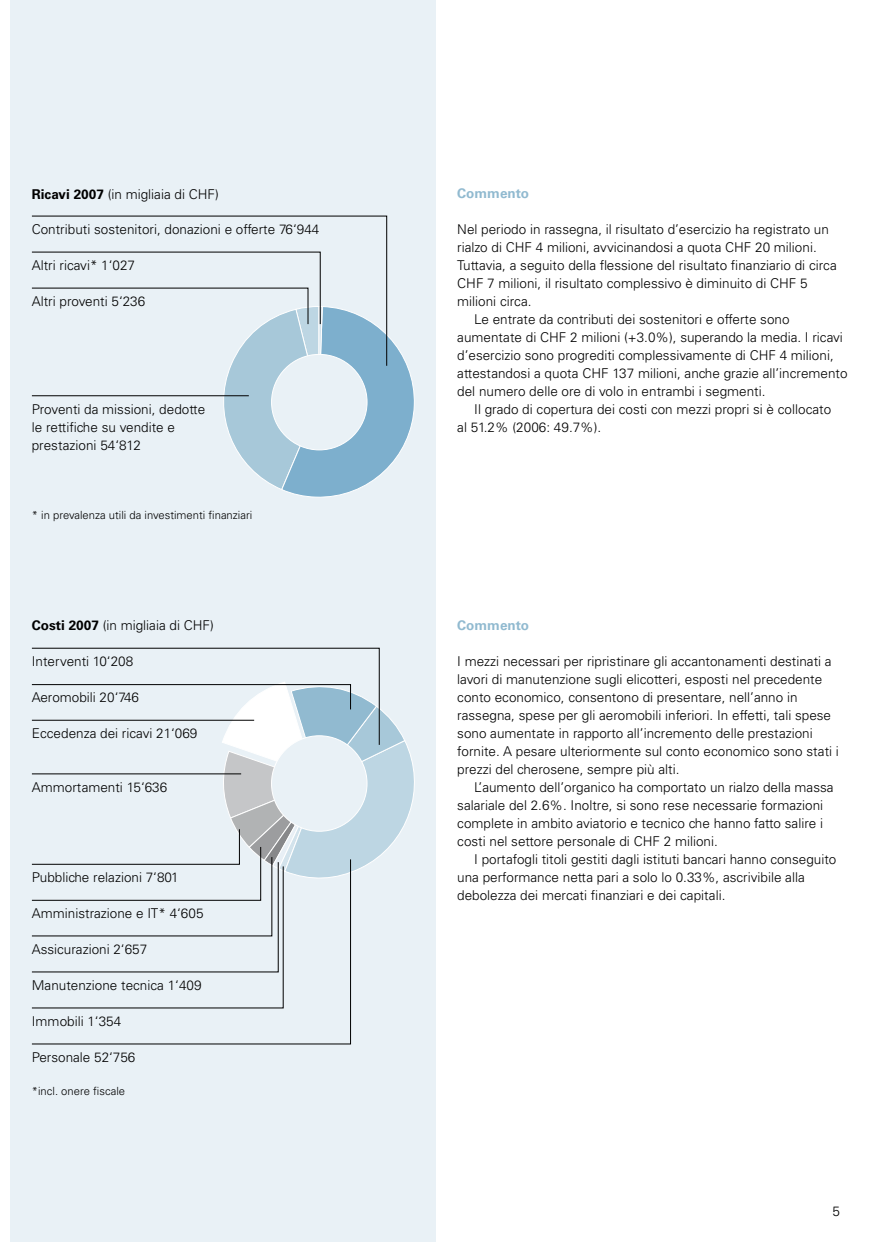
<style>
.page{position:relative;width:872px;height:1242px;background:#fff}
.page>*{position:absolute;margin:0;border:0;box-sizing:border-box;transform-origin:0 0}
.t1{font:300 13.5px/18px "Univers LT Std";color:#000}
.t2{font:700 13.5px "Univers LT Std";color:#91bad0}
.t3{font:300 11.25px "Univers LT Std";color:#000}
.s1{font-weight:700}
</style>
<div class="page">
<div style="left:11px;top:0;width:425px;height:1242px;background:#e9f1f6"></div>
<svg style="left:31px;top:215px;width:356px;height:36px"></svg>
<svg style="left:31px;top:251px;width:384px;height:246px"></svg>
<hr style="left:32px;top:395px;width:217px;height:1px;background:#000">
<svg style="left:31px;top:647px;width:384px;height:361px"></svg>
<svg style="left:31px;top:858px;width:320px;height:186px"></svg>
<p class="t1" style="left:32px;top:185px;width:188px"><span class="s1">Ricavi 2007</span> (in migliaia di CHF)</p>
<p class="t1" style="left:32px;top:220px;width:289px">Contributi sostenitori, donazioni e offerte 76‘944</p>
<p class="t1" style="left:32px;top:256px;width:105px">Altri ricavi* 1‘027</p>
<p class="t1" style="left:32px;top:292px;width:115px">Altri proventi 5‘236</p>
<p class="t1" style="left:32px;top:400px;width:175px">Proventi da missioni, dedotte le rettifiche su vendite e prestazioni 54‘812</p>
<p class="t3" style="left:32px;top:508px;width:222px">* in prevalenza utili da investimenti finanziari</p>
<p class="t1" style="left:32px;top:616px;width:183px"><span class="s1">Costi 2007</span> (in migliaia di CHF)</p>
<p class="t1" style="left:32px;top:652px;width:103px">Interventi 10‘208</p>
<p class="t1" style="left:32px;top:688px;width:109px">Aeromobili 20‘746</p>
<p class="t1" style="left:32px;top:724px;width:167px">Eccedenza dei ricavi 21‘069</p>
<p class="t1" style="left:32px;top:778px;width:137px">Ammortamenti 15‘636</p>
<p class="t1" style="left:32px;top:868px;width:148px">Pubbliche relazioni 7‘801</p>
<p class="t1" style="left:32px;top:904px;width:173px">Amministrazione e IT* 4‘605</p>
<p class="t1" style="left:32px;top:940px;width:117px">Assicurazioni 2‘657</p>
<p class="t1" style="left:32px;top:976px;width:171px">Manutenzione tecnica 1‘409</p>
<p class="t1" style="left:32px;top:1012px;width:91px">Immobili 1‘354</p>
<p class="t1" style="left:32px;top:1048px;width:105px">Personale 52‘756</p>
<p class="t3" style="left:32px;top:1084px;width:95px">*incl. onere fiscale</p>
<p class="t2" style="left:457px;top:185px;width:73px">Commento</p>
<p class="t1" style="left:457px;top:220px;width:373px">Nel periodo in rassegna, il risultato d’esercizio ha registrato un</p>
<p class="t1" style="left:457px;top:238px;width:361px">rialzo di CHF 4 milioni, avvicinandosi a quota CHF 20 milioni.</p>
<p class="t1" style="left:457px;top:256px;width:381px">Tuttavia, a seguito della flessione del risultato finanziario di circa</p>
<p class="t1" style="left:457px;top:274px;width:352px">CHF 7 milioni, il risultato complessivo è diminuito di CHF 5</p>
<p class="t1" style="left:457px;top:292px;width:76px">milioni circa.</p>
<p class="t1" style="left:474px;top:310px;width:317px">Le entrate da contributi dei sostenitori e offerte sono</p>
<p class="t1" style="left:457px;top:328px;width:387px">aumentate di CHF 2 milioni (+3.0%), superando la media. I ricavi</p>
<p class="t1" style="left:457px;top:346px;width:378px">d’esercizio sono progrediti complessivamente di CHF 4 milioni,</p>
<p class="t1" style="left:457px;top:364px;width:392px">attestandosi a quota CHF 137 milioni, anche grazie all’incremento</p>
<p class="t1" style="left:457px;top:382px;width:310px">del numero delle ore di volo in entrambi i segmenti.</p>
<p class="t1" style="left:474px;top:400px;width:358px">Il grado di copertura dei costi con mezzi propri si è collocato</p>
<p class="t1" style="left:457px;top:418px;width:145px">al 51.2% (2006: 49.7%).</p>
<p class="t2" style="left:457px;top:617px;width:73px">Commento</p>
<p class="t1" style="left:457px;top:652px;width:383px">I mezzi necessari per ripristinare gli accantonamenti destinati a lavori di manutenzione sugli elicotteri, esposti nel precedente conto economico, consentono di presentare, nell’anno in rassegna, spese per gli aeromobili inferiori. In effetti, tali spese sono aumentate in rapporto all’incremento delle prestazioni fornite. A pesare ulteriormente sul conto economico sono stati i prezzi del cherosene, sempre più alti.</p>
<p class="t1" style="left:457px;top:778px;width:378px;text-indent:17px">L’aumento dell’organico ha comportato un rialzo della massa salariale del 2.6%. Inoltre, si sono rese necessarie formazioni complete in ambito aviatorio e tecnico che hanno fatto salire i costi nel settore personale di CHF 2 milioni.</p>
<p class="t1" style="left:457px;top:850px;width:380px;text-indent:17px">I portafogli titoli gestiti dagli istituti bancari hanno conseguito una performance netta pari a solo lo 0.33%, ascrivibile alla debolezza dei mercati finanziari e dei capitali.</p>
<p class="t1" style="left:832px;top:1202px;width:9px">5</p>
</div>
